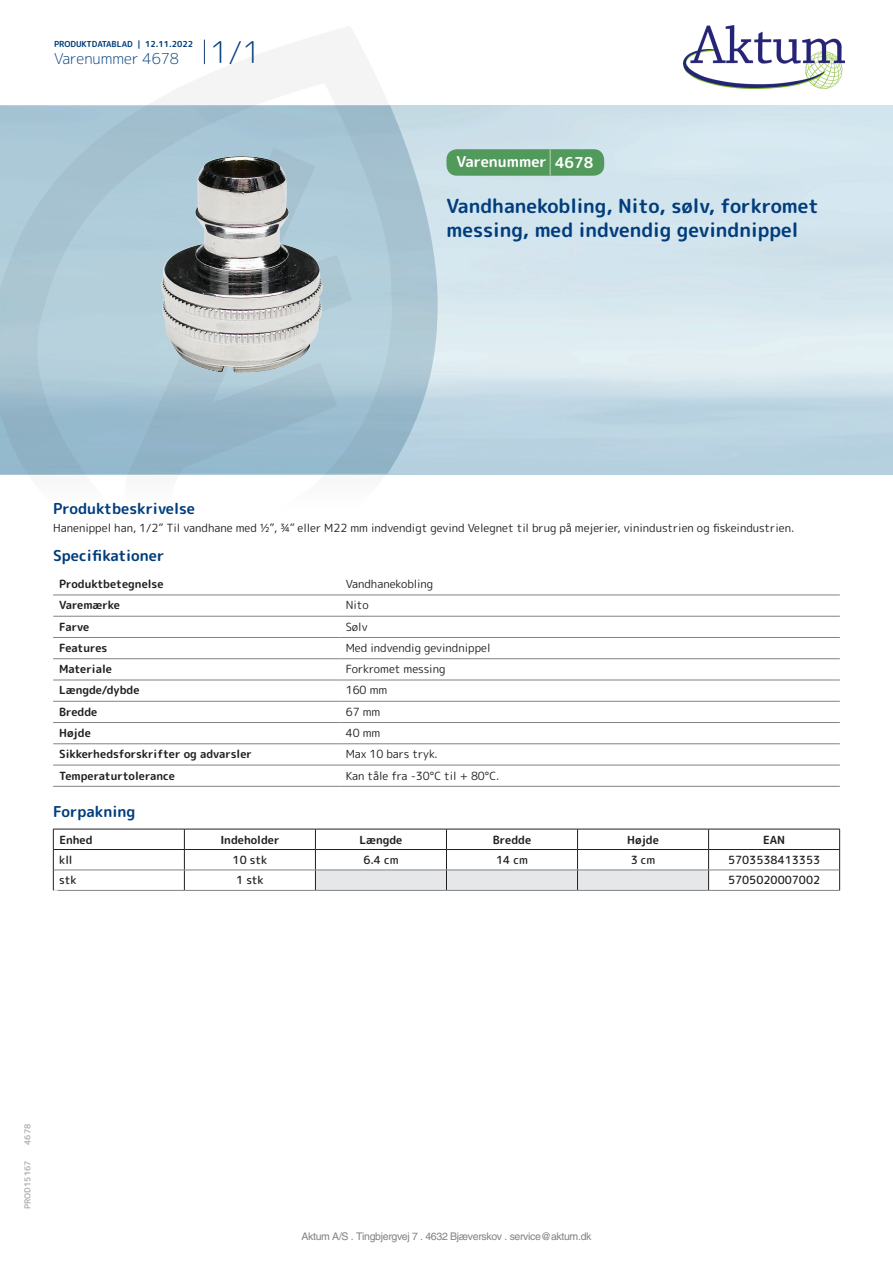
<style>
.page{position:relative;width:893px;height:1263px;background:#fff}
.page>*{position:absolute;margin:0;border:0;box-sizing:border-box;transform-origin:0 0}
.t1{font:700 19.5px/24px "Rounded Mplus 1 c";color:#013d7d}
.t2{font:700 15px "Rounded Mplus 1 c";color:#013d7d}
.t3{font:300 15px "Rounded Mplus 1 c";color:#013d7d}
.t4{font:700 15px "Rounded Mplus 1 c";color:#fff}
.t5{font:11.25px "Rounded Mplus 1 c";color:#231f20}
.t6{font:700 11.25px "Rounded Mplus 1 c";color:#231f20}
.t7{font:500 11.25px "Rounded Mplus 1 c";color:#231f20}
.t8{font:10.5px "Helvetica";letter-spacing:-.03em;color:#808285}
.t9{font:700 10.5px "Rounded Mplus 1 c";color:#fff}
.t10{font:700 8.25px "Rounded Mplus 1 c";color:#013d7d}
.t11{font:700 8.25px "Rounded Mplus 1 c";color:#b2b3b7}
.s1{font-size:30px}
.s2{font-size:25.5px}
</style>
<div class="page">
<svg style="left:0;top:26px;width:439px;height:569px"></svg>
<svg style="left:0;top:106px;width:438px;height:368px;fill:#a8c5d3"></svg>
<svg style="left:204px;top:40px;width:1px;height:24px"></svg>
<img style="left:139px;top:127px;width:200px;height:275px">
<hr style="left:53px;top:595px;width:287px;height:1px;background:#808285">
<hr style="left:340px;top:595px;width:500px;height:1px;background:#808285">
<hr style="left:53px;top:616px;width:287px;height:1px;background:#808285">
<hr style="left:340px;top:616px;width:500px;height:1px;background:#808285">
<hr style="left:53px;top:637px;width:287px;height:1px;background:#808285">
<hr style="left:340px;top:637px;width:500px;height:1px;background:#808285">
<hr style="left:53px;top:658px;width:287px;height:1px;background:#808285">
<hr style="left:340px;top:658px;width:500px;height:1px;background:#808285">
<hr style="left:53px;top:680px;width:287px;height:1px;background:#808285">
<hr style="left:340px;top:680px;width:500px;height:1px;background:#808285">
<hr style="left:53px;top:701px;width:287px;height:1px;background:#808285">
<hr style="left:340px;top:701px;width:500px;height:1px;background:#808285">
<hr style="left:53px;top:722px;width:287px;height:1px;background:#808285">
<hr style="left:340px;top:722px;width:500px;height:1px;background:#808285">
<hr style="left:53px;top:743px;width:287px;height:1px;background:#808285">
<hr style="left:340px;top:743px;width:500px;height:1px;background:#808285">
<hr style="left:53px;top:765px;width:287px;height:1px;background:#808285">
<hr style="left:340px;top:765px;width:500px;height:1px;background:#808285">
<hr style="left:53px;top:786px;width:287px;height:1px;background:#808285">
<hr style="left:340px;top:786px;width:500px;height:1px;background:#808285">
<hr style="left:53px;top:829px;width:131px;height:1px;background:#231f20">
<hr style="left:184px;top:829px;width:131px;height:1px;background:#231f20">
<hr style="left:709px;top:829px;width:131px;height:1px;background:#231f20">
<hr style="left:53px;top:849px;width:131px;height:1px;background:#231f20">
<hr style="left:184px;top:849px;width:131px;height:1px;background:#231f20">
<hr style="left:709px;top:849px;width:131px;height:1px;background:#231f20">
<svg style="left:53px;top:829px;width:1px;height:61px"></svg>
<svg style="left:184px;top:829px;width:1px;height:61px"></svg>
<svg style="left:315px;top:829px;width:394px;height:61px"></svg>
<svg style="left:839px;top:829px;width:1px;height:61px"></svg>
<hr style="left:54px;top:870px;width:130px;height:1px;background:#808285">
<hr style="left:184px;top:870px;width:131px;height:1px;background:#808285">
<hr style="left:315px;top:870px;width:131px;height:1px;background:#808285">
<hr style="left:446px;top:870px;width:131px;height:1px;background:#808285">
<hr style="left:577px;top:870px;width:132px;height:1px;background:#808285">
<hr style="left:709px;top:870px;width:130px;height:1px;background:#808285">
<hr style="left:53px;top:890px;width:131px;height:1px;background:#808285">
<hr style="left:184px;top:890px;width:131px;height:1px;background:#808285">
<hr style="left:315px;top:890px;width:131px;height:1px;background:#808285">
<hr style="left:446px;top:890px;width:131px;height:1px;background:#808285">
<hr style="left:577px;top:890px;width:132px;height:1px;background:#808285">
<hr style="left:709px;top:890px;width:131px;height:1px;background:#808285">
<div style="left:446px;top:149px;width:158px;height:27px;background:#52995c;border-radius:10px"></div>
<img style="left:683px;top:26px;width:161px;height:63px">
<p class="t10" style="left:54px;top:38px;width:141px">PRODUKTDATABLAD | 12.11.2022</p>
<h2 class="t3" style="left:54px;top:48px;width:208px">Varenummer 4678 <span class="s1">1/1</span></h2>
<h2 class="t4" style="left:457px;top:151px;width:138px">Varenummer <span class="s2">|</span> 4678</h2>
<h1 class="t1" style="left:446px;top:194px;width:374px">Vandhanekobling, Nito, sølv, forkromet messing, med indvendig gevindnippel</h1>
<h2 class="t2" style="left:53px;top:498px;width:143px">Produktbeskrivelse</h2>
<p class="t5" style="left:53px;top:520px;width:743px">Hanenippel han, 1/2” Til vandhane med ½”, ¾” eller M22 mm indvendigt gevind Velegnet til brug på mejerier, vinindustrien og fiskeindustrien.</p>
<h2 class="t2" style="left:53px;top:545px;width:113px">Specifikationer</h2>
<p class="t6" style="left:59px;top:576px;width:106px">Produktbetegnelse</p>
<p class="t5" style="left:346px;top:576px;width:89px">Vandhanekobling</p>
<p class="t6" style="left:59px;top:597px;width:62px">Varemærke</p>
<p class="t5" style="left:346px;top:597px;width:24px">Nito</p>
<p class="t6" style="left:59px;top:618px;width:32px">Farve</p>
<p class="t5" style="left:346px;top:618px;width:23px">Sølv</p>
<p class="t6" style="left:59px;top:640px;width:50px">Features</p>
<p class="t5" style="left:346px;top:640px;width:146px">Med indvendig gevindnippel</p>
<p class="t6" style="left:59px;top:661px;width:54px">Materiale</p>
<p class="t5" style="left:346px;top:661px;width:101px">Forkromet messing</p>
<p class="t6" style="left:59px;top:682px;width:82px">Længde/dybde</p>
<p class="t5" style="left:346px;top:682px;width:43px">160 mm</p>
<p class="t6" style="left:59px;top:704px;width:40px">Bredde</p>
<p class="t5" style="left:346px;top:704px;width:36px">67 mm</p>
<p class="t6" style="left:59px;top:725px;width:33px">Højde</p>
<p class="t5" style="left:346px;top:725px;width:36px">40 mm</p>
<p class="t6" style="left:59px;top:746px;width:194px">Sikkerhedsforskrifter og advarsler</p>
<p class="t5" style="left:346px;top:746px;width:94px">Max 10 bars tryk.</p>
<p class="t6" style="left:59px;top:767px;width:117px">Temperaturtolerance</p>
<p class="t5" style="left:346px;top:767px;width:155px">Kan tåle fra -30°C til + 80°C.</p>
<h2 class="t2" style="left:53px;top:800px;width:84px">Forpakning</h2>
<p class="t6" style="left:59px;top:831px;width:35px">Enhed</p>
<p class="t6" style="left:220px;top:831px;width:61px">Indeholder</p>
<p class="t6" style="left:359px;top:831px;width:44px">Længde</p>
<p class="t6" style="left:493px;top:831px;width:40px">Bredde</p>
<p class="t6" style="left:627px;top:831px;width:33px">Højde</p>
<p class="t6" style="left:763px;top:831px;width:24px">EAN</p>
<p class="t7" style="left:59px;top:852px;width:15px">kll</p>
<p class="t7" style="left:233px;top:852px;width:36px">10 stk</p>
<p class="t7" style="left:363px;top:852px;width:37px">6.4 cm</p>
<p class="t7" style="left:496px;top:852px;width:33px">14 cm</p>
<p class="t7" style="left:631px;top:852px;width:26px">3 cm</p>
<p class="t7" style="left:728px;top:852px;width:94px">5703538413353</p>
<p class="t7" style="left:59px;top:872px;width:19px">stk</p>
<p class="t7" style="left:236px;top:872px;width:29px">1 stk</p>
<p class="t7" style="left:728px;top:872px;width:94px">5705020007002</p>
<p class="t9" style="left:53px;top:886px;width:7px">*</p>
<p class="t11" style="left:22px;top:1145px;width:23px;rotate:-90deg">4678</p>
<p class="t11" style="left:22px;top:1209px;width:50px;rotate:-90deg">PROD15167</p>
<p class="t8" style="left:302px;top:1230px;width:291px">Aktum A/S . Tingbjergvej 7 . 4632 Bjæverskov . service@aktum.dk</p>
</div>
